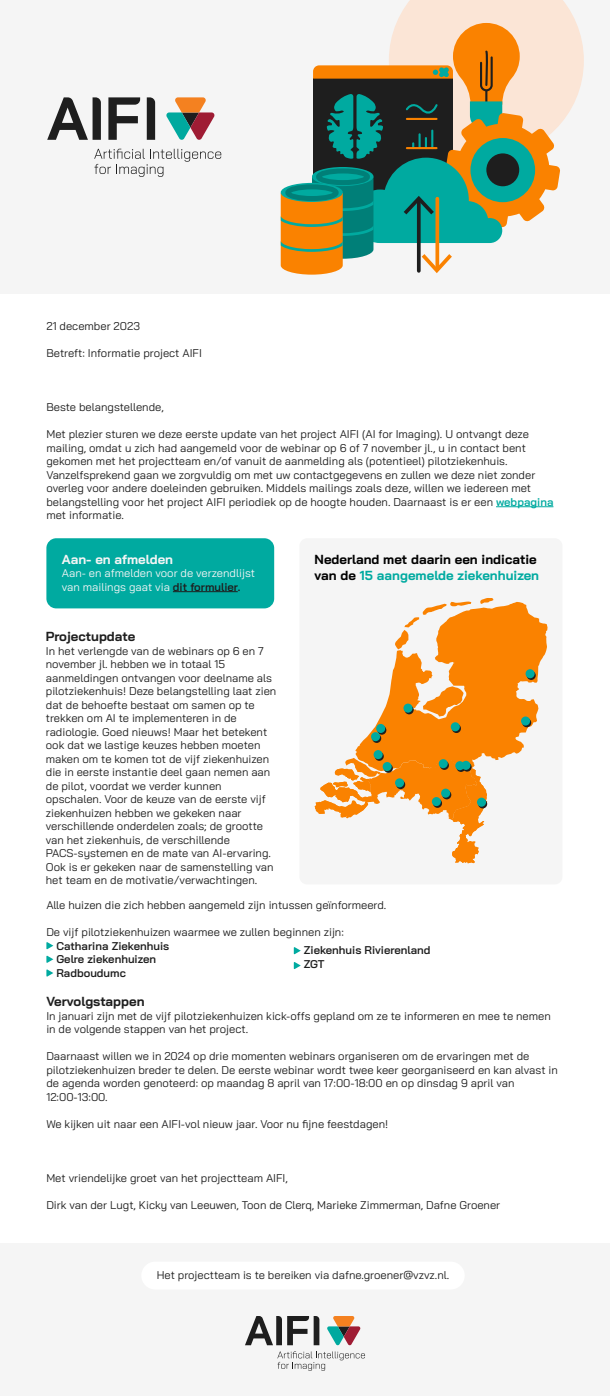
<style>
.page{position:relative;width:610px;height:1396px;background:#fff}
.page>*{position:absolute;margin:0;border:0;box-sizing:border-box;transform-origin:0 0}
.t1{font:700 13.12px/15.8px "Bai Jamjuree";color:#000}
.t2{font:700 13.12px "Bai Jamjuree";color:#1e1e1e}
.t3{font:700 13.12px "Bai Jamjuree";color:#f5f5f5}
.t4{font:11.25px/13.5px "Bai Jamjuree";color:#1e1e1e}
.t5{font:600 11.25px/13.5px "Bai Jamjuree";color:#1e1e1e}
.t6{font:11.25px/13.5px "Bai Jamjuree";color:#f5f5f5}
.s1{font-weight:600;color:#00aaa0}
.s2{color:#00aaa0}
.s3{font-weight:600;color:#1e1e1e}
</style>
<div class="page">
<div style="left:0;top:1243px;width:610px;height:152px;background:#f5f5f5"></div>
<div style="left:46px;top:538px;width:228px;height:70px;background:#00aaa0;border-radius:10px"></div>
<div style="left:299px;top:538px;width:263px;height:346px;background:#f5f5f5;border-radius:8px"></div>
<div style="left:0;top:0;width:610px;height:295px;background:#f5f5f5"></div>
<svg style="left:108px;top:97px;width:32px;height:43px"></svg>
<svg style="left:147px;top:97px;width:8px;height:43px"></svg>
<svg style="left:47px;top:97px;width:54px;height:43px"></svg>
<svg style="left:94px;top:149px;width:127px;height:28px"></svg>
<svg style="left:166px;top:97px;width:49px;height:43px"></svg>
<svg style="left:281px;top:0;width:303px;height:274px"></svg>
<svg style="left:245px;top:1316px;width:120px;height:54px"></svg>
<hr style="left:496px;top:506px;width:57px;height:1px;background:#00aaa0">
<svg style="left:46px;top:942px;width:7px;height:7px"></svg>
<svg style="left:46px;top:955px;width:7px;height:7px"></svg>
<svg style="left:46px;top:969px;width:7px;height:7px"></svg>
<svg style="left:294px;top:947px;width:7px;height:7px"></svg>
<svg style="left:294px;top:962px;width:7px;height:7px"></svg>
<svg style="left:351px;top:601px;width:197px;height:159px;fill:#fa8200"></svg>
<svg style="left:394px;top:601px;width:77px;height:48px"></svg>
<svg style="left:480px;top:598px;width:13px;height:5px"></svg>
<svg style="left:315px;top:759px;width:172px;height:104px"></svg>
<svg style="left:527px;top:670px;width:9px;height:10px"></svg>
<svg style="left:522px;top:718px;width:9px;height:9px"></svg>
<svg style="left:478px;top:799px;width:9px;height:9px"></svg>
<svg style="left:442px;top:790px;width:9px;height:9px"></svg>
<div style="left:433px;top:798px;width:9px;height:9px;background:#1e1e1e;border-radius:50%"></div>
<svg style="left:396px;top:780px;width:9px;height:9px"></svg>
<div style="left:384px;top:763px;width:9px;height:9px;background:#1e1e1e;border-radius:50%"></div>
<div style="left:375px;top:751px;width:9px;height:9px;background:#1e1e1e;border-radius:50%"></div>
<svg style="left:372px;top:733px;width:9px;height:9px"></svg>
<svg style="left:377px;top:725px;width:9px;height:9px"></svg>
<svg style="left:405px;top:705px;width:9px;height:9px"></svg>
<svg style="left:452px;top:723px;width:9px;height:10px"></svg>
<svg style="left:463px;top:762px;width:9px;height:9px"></svg>
<div style="left:440px;top:760px;width:9px;height:9px;background:#1e1e1e;border-radius:50%"></div>
<div style="left:526px;top:669px;width:9px;height:9px;background:#00aaa0;border-radius:50%"></div>
<div style="left:521px;top:716px;width:9px;height:9px;background:#00aaa0;border-radius:50%"></div>
<div style="left:477px;top:797px;width:9px;height:9px;background:#00aaa0;border-radius:50%"></div>
<div style="left:441px;top:788px;width:9px;height:9px;background:#00aaa0;border-radius:50%"></div>
<div style="left:432px;top:797px;width:9px;height:9px;background:#00aaa0;border-radius:50%"></div>
<div style="left:395px;top:778px;width:9px;height:9px;background:#00aaa0;border-radius:50%"></div>
<div style="left:383px;top:762px;width:9px;height:9px;background:#00aaa0;border-radius:50%"></div>
<div style="left:374px;top:750px;width:9px;height:9px;background:#00aaa0;border-radius:50%"></div>
<div style="left:371px;top:732px;width:9px;height:9px;background:#00aaa0;border-radius:50%"></div>
<div style="left:376px;top:723px;width:9px;height:9px;background:#00aaa0;border-radius:50%"></div>
<div style="left:403px;top:703px;width:10px;height:9px;background:#00aaa0;border-radius:50%"></div>
<div style="left:451px;top:722px;width:9px;height:9px;background:#00aaa0;border-radius:50%"></div>
<div style="left:461px;top:760px;width:9px;height:9px;background:#00aaa0;border-radius:50%"></div>
<div style="left:455px;top:761px;width:9px;height:9px;background:#00aaa0;border-radius:50%"></div>
<div style="left:439px;top:759px;width:9px;height:9px;background:#00aaa0;border-radius:50%"></div>
<hr style="left:173px;top:591px;width:65px;height:1px;background:#1e1e1e">
<div style="left:141px;top:1261px;width:324px;height:28px;background:#fff;border-radius:14px"></div>
<p class="t4" style="left:46px;top:319px;width:95px">21 december 2023</p>
<p class="t4" style="left:46px;top:346px;width:157px">Betreft: Informatie project AIFI</p>
<p class="t4" style="left:46px;top:400px;width:119px">Beste belangstellende,</p>
<p class="t4" style="left:46px;top:427px;width:509px">Met plezier sturen we deze eerste update van het project AIFI (AI for Imaging). U ontvangt deze mailing, omdat u zich had aangemeld voor de webinar op 6 of 7 november jl., u in contact bent gekomen met het projectteam en/of vanuit de aanmelding als (potentieel) pilotziekenhuis.<br>Vanzelfsprekend gaan we zorgvuldig om met uw contactgegevens en zullen we deze niet zonder overleg voor andere doeleinden gebruiken. Middels mailings zoals deze, willen we iedereen met belangstelling voor het project AIFI periodiek op de hoogte houden. Daarnaast is er een <span class="s1">webpagina </span>met informatie.</p>
<p class="t1" style="left:315px;top:551px;width:226px">Nederland met daarin een indicatie van de <span class="s2">15 aangemelde ziekenhuizen</span></p>
<p class="t3" style="left:62px;top:551px;width:113px">Aan- en afmelden</p>
<p class="t6" style="left:62px;top:566px;width:195px">Aan- en afmelden voor de verzendlijst van mailings gaat via <span class="s3">dit formulier.</span></p>
<p class="t2" style="left:46px;top:629px;width:91px">Projectupdate</p>
<p class="t4" style="left:46px;top:644px;width:232px">In het verlengde van de webinars op 6 en 7 november jl. hebben we in totaal 15 aanmeldingen ontvangen voor deelname als pilotziekenhuis! Deze belangstelling laat zien dat de behoefte bestaat om samen op te trekken om AI te implementeren in de radiologie. Goed nieuws! Maar het betekent ook dat we lastige keuzes hebben moeten maken om te komen tot de vijf ziekenhuizen die in eerste instantie deel gaan nemen aan de pilot, voordat we verder kunnen opschalen. Voor de keuze van de eerste vijf ziekenhuizen hebben we gekeken naar verschillende onderdelen zoals; de grootte van het ziekenhuis, de verschillende PACS-systemen en de mate van AI-ervaring.<br>Ook is er gekeken naar de samenstelling van het team en de motivatie/verwachtingen.</p>
<p class="t4" style="left:46px;top:898px;width:342px">Alle huizen die zich hebben aangemeld zijn intussen geïnformeerd.</p>
<p class="t4" style="left:46px;top:925px;width:299px">De vijf pilotziekenhuizen waarmee we zullen beginnen zijn:</p>
<p class="t5" style="left:56px;top:938px;width:114px">Catharina Ziekenhuis<br>Gelre ziekenhuizen<br>Radboudumc</p>
<p class="t2" style="left:46px;top:993px;width:100px">Vervolgstappen</p>
<p class="t4" style="left:46px;top:1008px;width:506px">In januari zijn met de vijf pilotziekenhuizen kick-offs gepland om ze te informeren en mee te nemen in de volgende stappen van het project.</p>
<p class="t4" style="left:46px;top:1049px;width:513px">Daarnaast willen we in 2024 op drie momenten webinars organiseren om de ervaringen met de pilotziekenhuizen breder te delen. De eerste webinar wordt twee keer georganiseerd en kan alvast in de agenda worden genoteerd: op maandag 8 april van 17:00-18:00 en op dinsdag 9 april van 12:00-13:00.</p>
<p class="t4" style="left:46px;top:1116px;width:343px">We kijken uit naar een AIFI-vol nieuw jaar. Voor nu fijne feestdagen!</p>
<p class="t5" style="left:304px;top:943px;width:128px">Ziekenhuis Rivierenland<br>ZGT</p>
<p class="t4" style="left:46px;top:1170px;width:243px">Met vriendelijke groet van het projectteam AIFI,</p>
<p class="t4" style="left:46px;top:1197px;width:455px">Dirk van der Lugt, Kicky van Leeuwen, Toon de Clerq, Marieke Zimmerman, Dafne Groener</p>
<p class="t4" style="left:157px;top:1267px;width:294px">Het projectteam is te bereiken via dafne.groener@vzvz.nl.</p>
</div>
